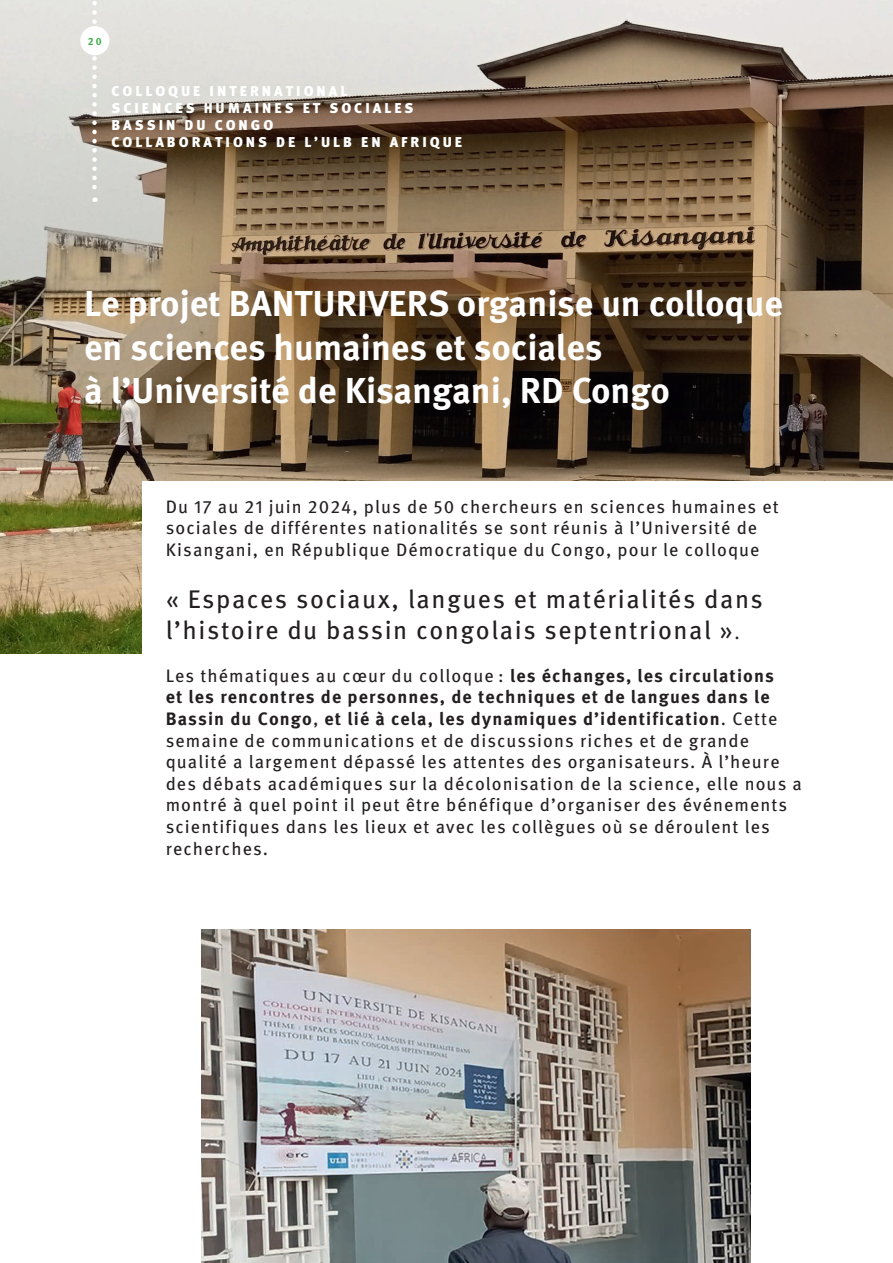
<style>
.page{position:relative;width:893px;height:1263px;background:#fff}
.page>*{position:absolute;margin:0;border:0;box-sizing:border-box;transform-origin:0 0}
.t1{font:700 36px "Meta OT";color:#fff}
.t2{font:25.5px/30.6px "Meta OT";letter-spacing:.06em;color:#231f20}
.t3{font:18px/21.6px "Meta OT";letter-spacing:.06em;color:#231f20}
.t4{font:900 14.25px "Meta OT";letter-spacing:.21em;color:#fff}
.t5{font:700 10.5px "Meta OT";color:#40ae49}
.s1{font-size:18px}
.s2{font-weight:700}
</style>
<div class="page">
<img style="left:0;top:0;width:893px;height:654px">
<svg style="left:92px;top:0;width:5px;height:202px"></svg>
<div style="left:80px;top:26px;width:29px;height:29px;background:#fff;border-radius:50%"></div>
<img style="left:202px;top:929px;width:548px;height:334px">
<div style="left:142px;top:481px;width:751px;height:355px;background:#fff"></div>
<p class="t5" style="left:88px;top:34px;width:15px">20</p>
<p class="t4" style="left:111px;top:82px;width:237px">COLLOQUE INTERNATIONAL</p>
<p class="t4" style="left:111px;top:99px;width:304px">SCIENCES HUMAINES ET SOCIALES</p>
<p class="t4" style="left:111px;top:116px;width:163px">BASSIN DU CONGO</p>
<p class="t4" style="left:111px;top:133px;width:352px">COLLABORATIONS DE L’ULB EN AFRIQUE</p>
<p class="t1" style="left:84px;top:281px;width:701px">Le projet BANTURIVERS organise un colloque</p>
<p class="t1" style="left:84px;top:324px;width:520px">en sciences humaines et sociales</p>
<p class="t1" style="left:84px;top:367px;width:587px">à l’Université de Kisangani, RD Congo</p>
<p class="t3" style="left:166px;top:496px;width:614px">Du 17 au 21 juin 2024, plus de 50 chercheurs en sciences humaines et sociales de différentes nationalités se sont réunis à l’Université de<br>Kisangani, en République Démocratique du Congo, pour le colloque</p>
<p class="t2" style="left:166px;top:584px;width:599px">« Espaces sociaux, langues et matérialités dans l’histoire du bassin congolais septentrional »<span class="s1">.</span></p>
<p class="t3" style="left:166px;top:665px;width:638px">Les thématiques au cœur du colloque : <span class="s2">les échanges, les circulations<br>et les rencontres de personnes, de techniques et de langues dans le Bassin du Congo</span>, <span class="s2">et lié à cela, les dynamiques d’identification</span>. Cette semaine de communications et de discussions riches et de grande qualité a largement dépassé les attentes des organisateurs. À l’heure des débats académiques sur la décolonisation de la science, elle nous a montré à quel point il peut être bénéfique d’organiser des événements scientifiques dans les lieux et avec les collègues où se déroulent les recherches.</p>
</div>
